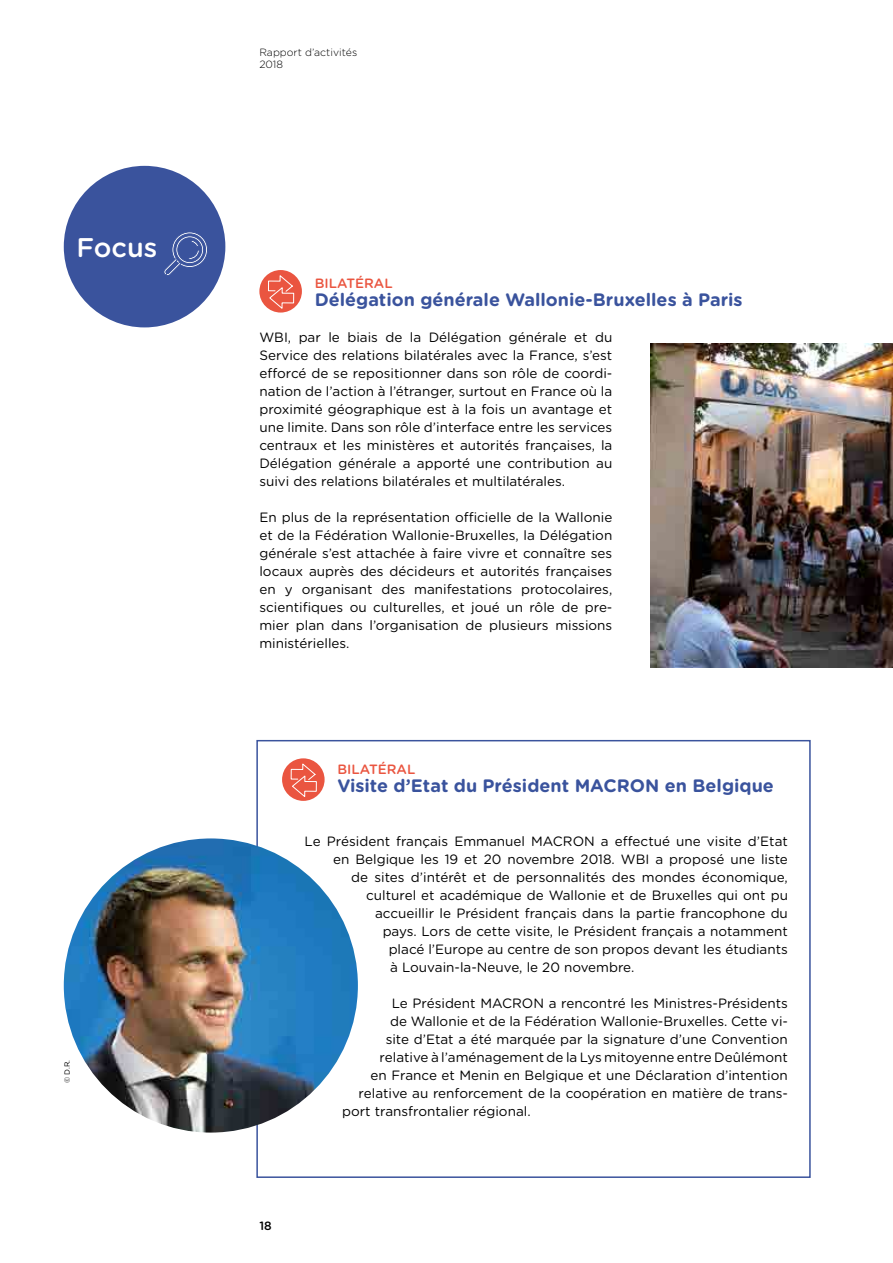
<style>
.page{position:relative;width:893px;height:1263px;background:#fff}
.page>*{position:absolute;margin:0;border:0;box-sizing:border-box;transform-origin:0 0}
.CHIFFRES_titre{font:500 27px "Gotham Rounded";color:#fff}
.texte_courant{font:700 18px "Gotham Rounded";color:#3a539d}
.texte_courant-2{font:13.5px/18px "Gotham Rounded";color:#000;text-align:justify}
.texte_courant-3{font:500 13.5px "Gotham Rounded";color:#ea5540}
.t1{font:500 12px "Gotham Rounded";color:#000}
.t2{font:300 10.5px/12.6px "Gotham Rounded";color:#000}
.t3{font:7.5px "Gotham Rounded";color:#000}
</style>
<div class="page">
<img style="left:651px;top:344px;width:242px;height:324px">
<div style="left:64px;top:166px;width:161px;height:161px;background:#3a539d;border-radius:50%"></div>
<svg style="left:164px;top:232px;width:44px;height:43px"></svg>
<div style="left:256px;top:740px;width:555px;height:438px;border:2px solid #3a539d"></div>
<div style="left:259px;top:270px;width:43px;height:43px;background:#ea5540;border-radius:50%"></div>
<svg style="left:268px;top:274px;width:26px;height:36px"></svg>
<div style="left:282px;top:758px;width:43px;height:43px;background:#ea5540;border-radius:50%"></div>
<svg style="left:290px;top:762px;width:27px;height:36px"></svg>
<img style="left:64px;top:838px;width:294px;height:294px;border-radius:147px">
<p class="CHIFFRES_titre" style="left:77px;top:231px;width:82px">Focus</p>
<p class="t3" style="left:63px;top:1083px;width:25px;rotate:-90deg">© D.R.</p>
<p class="t2" style="left:259px;top:46px;width:99px">Rapport d’activités<br>2018</p>
<p class="texte_courant-3" style="left:315px;top:275px;width:80px">BILATÉRAL</p>
<p class="texte_courant" style="left:315px;top:289px;width:429px">Délégation générale Wallonie-Bruxelles à Paris</p>
<p class="texte_courant-2" style="left:259px;top:328px;width:355px">WBI, par le biais de la Délégation générale et du Service des relations bilatérales avec la France, s’est efforcé de se repositionner dans son rôle de coordi&shy;nation de l’action à l’étranger, surtout en France où la proximité géographique est à la fois un avantage et une limite. Dans son rôle d’interface entre les services centraux et les ministères et autorités françaises, la Délégation générale a apporté une contribution au suivi des relations bilatérales et multilatérales.</p>
<p class="texte_courant-2" style="left:259px;top:508px;width:355px">En plus de la représentation officielle de la Wallonie et de la Fédération Wallonie-Bruxelles, la Délégation générale s’est attachée à faire vivre et connaître ses locaux auprès des décideurs et autorités françaises en y organisant des manifestations protocolaires, scientifiques ou culturelles, et joué un rôle de pre&shy;mier plan dans l’organisation de plusieurs missions ministérielles.</p>
<p class="texte_courant-3" style="left:337px;top:761px;width:80px">BILATÉRAL</p>
<p class="texte_courant" style="left:337px;top:775px;width:438px">Visite d’Etat du Président MACRON en Belgique</p>
<p class="texte_courant-2" style="left:305px;top:832px;width:485px">Le Président français Emmanuel MACRON a effectué une visite d’Etat</p>
<p class="texte_courant-2" style="left:333px;top:850px;width:456px">en Belgique les 19 et 20 novembre 2018. WBI a proposé une liste</p>
<p class="texte_courant-2" style="left:351px;top:868px;width:438px">de sites d’intérêt et de personnalités des mondes économique,</p>
<p class="texte_courant-2" style="left:366px;top:886px;width:423px">culturel et académique de Wallonie et de Bruxelles qui ont pu</p>
<p class="texte_courant-2" style="left:375px;top:904px;width:414px">accueillir le Président français dans la partie francophone du</p>
<p class="texte_courant-2" style="left:383px;top:922px;width:407px">pays. Lors de cette visite, le Président français a notamment</p>
<p class="texte_courant-2" style="left:389px;top:940px;width:401px">placé l’Europe au centre de son propos devant les étudiants</p>
<p class="texte_courant-2" style="left:390px;top:958px;width:246px">à Louvain-la-Neuve, le 20 novembre.</p>
<p class="texte_courant-2" style="left:392px;top:994px;width:398px">Le Président MACRON a rencontré les Ministres-Présidents</p>
<p class="texte_courant-2" style="left:390px;top:1012px;width:399px">de Wallonie et de la Fédération Wallonie-Bruxelles. Cette vi-</p>
<p class="texte_courant-2" style="left:386px;top:1030px;width:404px">site d’Etat a été marquée par la signature d’une Convention</p>
<p class="texte_courant-2" style="left:380px;top:1048px;width:410px">relative à l’aménagement de la Lys mitoyenne entre Deûlémont</p>
<p class="texte_courant-2" style="left:371px;top:1066px;width:419px">en France et Menin en Belgique et une Déclaration d’intention</p>
<p class="texte_courant-2" style="left:359px;top:1084px;width:431px">relative au renforcement de la coopération en matière de trans-</p>
<p class="texte_courant-2" style="left:342px;top:1102px;width:190px">port transfrontalier régional.</p>
<p class="t1" style="left:259px;top:1218px;width:14px">18</p>
</div>
